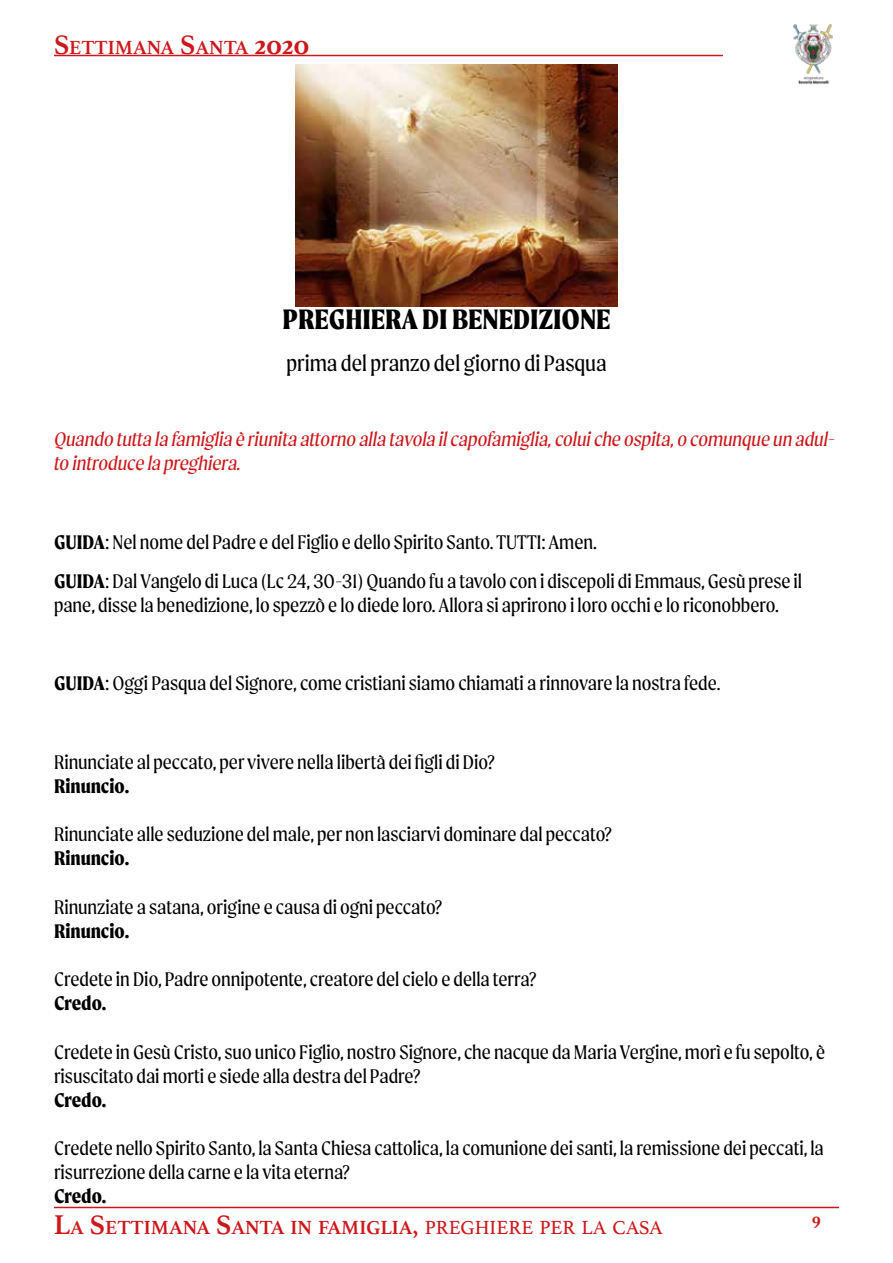
<style>
.page{position:relative;width:893px;height:1263px;background:#fff}
.page>*{position:absolute;margin:0;border:0;box-sizing:border-box;transform-origin:0 0}
.t1{font:800 30px "Moret";color:#000}
.t2{font:24px "Moret";color:#000}
.t3{font:21px/24.2px "Moret";color:#000}
.t4{font:italic 21px/24.2px "Moret";color:#cd171a}
.t5{font:700 21px "Moret";color:#000}
.t6{font:700 19.95px "Athelas";color:#cd171a}
.t7{font:700 18px "Athelas";color:#cd171a}
.s1{font-size:28.5px}
.s2{font-weight:700}
.s3{font-weight:400;font-size:28.5px}
.s4{font-weight:400}
</style>
<div class="page">
<hr style="left:54px;top:1207px;width:785px;height:1px;background:#cd171a">
<hr style="left:54px;top:55px;width:669px;height:1px;background:#cd171a">
<img style="left:793px;top:24px;width:40px;height:61px">
<img style="left:296px;top:65px;width:321px;height:241px">
<p class="t6" style="left:54px;top:31px;width:257px"><span class="s1">S</span>ETTIMANA <span class="s1">S</span>ANTA <span class="s1">2020</span></p>
<h1 class="t1" style="left:282px;top:301px;width:330px">PREGHIERA DI BENEDIZIONE</h1>
<p class="t2" style="left:286px;top:350px;width:322px">prima del pranzo del giorno di Pasqua</p>
<p class="t4" style="left:54px;top:427px;width:783px">Quando tutta la famiglia è riunita attorno alla tavola il capofamiglia, colui che ospita, o comunque un adul&shy;to introduce la preghiera.</p>
<p class="t3" style="left:54px;top:522px;width:750px;line-height:39.2px"><span class="s2">GUIDA</span>: Nel nome del Padre e del Figlio e dello Spirito Santo. TUTTI: Amen.<br><span class="s2">GUIDA</span>: Dal Vangelo di Luca (Lc 24, 30-31) Quando fu a tavolo con i discepoli di Emmaus, Gesù prese il</p>
<p class="t3" style="left:54px;top:593px;width:726px">pane, disse la benedizione, lo spezzò e lo diede loro. Allora si aprirono i loro occhi e lo riconobbero.</p>
<p class="t3" style="left:54px;top:671px;width:668px"><span class="s2">GUIDA</span>: Oggi Pasqua del Signore, come cristiani siamo chiamati a rinnovare la nostra fede.</p>
<p class="t3" style="left:54px;top:749px;width:442px">Rinunciate al peccato, per vivere nella libertà dei figli di Dio?</p>
<p class="t5" style="left:54px;top:774px;width:77px">Rinuncio.</p>
<p class="t3" style="left:54px;top:822px;width:559px">Rinunciate alle seduzione del male, per non lasciarvi dominare dal peccato?</p>
<p class="t5" style="left:54px;top:846px;width:77px">Rinuncio.</p>
<p class="t3" style="left:54px;top:894px;width:390px">Rinunziate a satana, origine e causa di ogni peccato?</p>
<p class="t5" style="left:54px;top:919px;width:77px">Rinuncio.</p>
<p class="t3" style="left:54px;top:967px;width:484px">Credete in Dio, Padre onnipotente, creatore del cielo e della terra?</p>
<p class="t5" style="left:54px;top:991px;width:54px">Credo.</p>
<p class="t3" style="left:54px;top:1039px;width:773px">Credete in Gesù Cristo, suo unico Figlio, nostro Signore, che nacque da Maria Vergine, morì e fu sepolto, è risuscitato dai morti e siede alla destra del Padre?</p>
<p class="t5" style="left:54px;top:1088px;width:54px">Credo.</p>
<p class="t3" style="left:54px;top:1136px;width:771px">Credete nello Spirito Santo, la Santa Chiesa cattolica, la comunione dei santi, la remissione dei peccati, la risurrezione della carne e la vita eterna?</p>
<p class="t5" style="left:54px;top:1184px;width:54px">Credo.</p>
<p class="t6" style="left:54px;top:1211px;width:610px"><span class="s1">L</span>A <span class="s1">S</span>ETTIMANA <span class="s1">S</span>ANTA IN FAMIGLIA<span class="s3">,</span> <span class="s4">PREGHIERE PER LA CASA</span></p>
<p class="t7" style="left:812px;top:1204px;width:10px">9</p>
</div>
